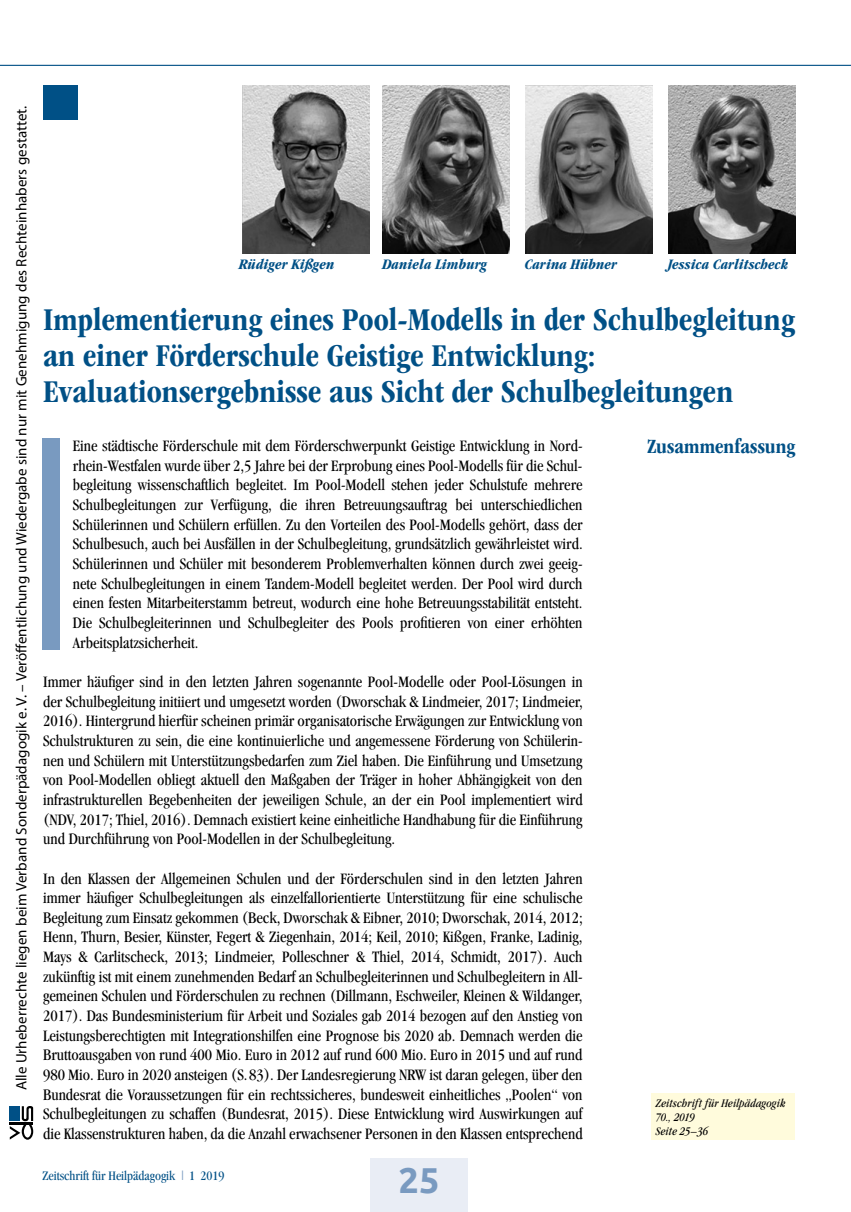
<style>
.page{position:relative;width:851px;height:1212px;background:#fff}
.page>*{position:absolute;margin:0;border:0;box-sizing:border-box;transform-origin:0 0}
.t1{font:700 36px "Ubuntu";color:#799ac0}
.t2{font:700 condensed 33px/36px "ITC Garamond Std";letter-spacing:.005em;color:#005086}
.t3{font:700 condensed 21px "ITC Garamond Std";color:#005086}
.t4{font:condensed 16.5px/19.6px "Garamond";color:#000;text-align:justify}
.t5{font:15px "Myriad Pro";letter-spacing:.005em;color:#000}
.t6{font:italic 700 condensed 15px "Garamond";letter-spacing:.005em;color:#005086}
.t7{font:condensed 13.5px "Garamond";color:#005086}
.t8{font:italic condensed 12px/14.2px "Garamond";letter-spacing:.015em;color:#000}
.s1{color:#799ac0}
</style>
<div class="page">
<svg style="left:10px;top:1106px;width:23px;height:34px"></svg>
<div style="left:370px;top:1158px;width:98px;height:54px;background:#e9edf5"></div>
<hr style="left:0;top:65px;width:850px;height:1px;background:#005086">
<div style="left:43px;top:438px;width:17px;height:211px;background:#799ac0"></div>
<div style="left:43px;top:85px;width:34px;height:34px;background:#005086"></div>
<div style="left:651px;top:1093px;width:144px;height:47px;background:#fffbdc"></div>
<img style="left:242px;top:85px;width:127px;height:168px">
<img style="left:382px;top:85px;width:127px;height:168px">
<img style="left:525px;top:85px;width:127px;height:168px">
<img style="left:668px;top:85px;width:127px;height:168px">
<p class="t5" style="left:12px;top:1090px;width:986px;rotate:-90deg">Alle Urheberrechte liegen beim Verband Sonderpädagogik e. V. – Veröffentlichung und Wiedergabe sind nur mit Genehmigung des Rechteinhabers gestattet.</p>
<p class="t6" style="left:239px;top:256px;width:97px">Rüdiger Kißgen</p>
<p class="t6" style="left:382px;top:256px;width:106px">Daniela Limburg</p>
<p class="t6" style="left:524px;top:256px;width:94px">Carina Hübner</p>
<p class="t6" style="left:668px;top:256px;width:122px">Jessica Carlitscheck</p>
<h2 class="t2" style="left:43px;top:301px;width:753px">Implementierung eines Pool-Modells in der Schulbegleitung an einer Förderschule Geistige Entwicklung:<br>Evaluationsergebnisse aus Sicht der Schulbegleitungen</h2>
<p class="t4" style="left:73px;top:436px;width:511px">Eine städtische Förderschule mit dem Förderschwerpunkt Geistige Entwicklung in Nord&shy;rhein-Westfalen wurde über 2,5 Jahre bei der Erprobung eines Pool-Modells für die Schul&shy;begleitung wissenschaftlich begleitet. Im Pool-Modell stehen jeder Schulstufe mehrere Schulbegleitungen zur Verfügung, die ihren Betreuungsauftrag bei unterschiedlichen Schülerinnen und Schülern erfüllen. Zu den Vorteilen des Pool-Modells gehört, dass der Schulbesuch, auch bei Ausfällen in der Schulbegleitung, grundsätzlich gewährleistet wird.<br>Schülerinnen und Schüler mit besonderem Problemverhalten können durch zwei geeig&shy;nete Schulbegleitungen in einem Tandem-Modell begleitet werden. Der Pool wird durch einen festen Mitarbeiterstamm betreut, wodurch eine hohe Betreuungsstabilität entsteht.<br>Die Schulbegleiterinnen und Schulbegleiter des Pools profitieren von einer erhöhten Arbeitsplatzsicherheit.</p>
<p class="t4" style="left:43px;top:672px;width:541px">Immer häufiger sind in den letzten Jahren sogenannte Pool-Modelle oder Pool-Lösungen in der Schulbegleitung initiiert und umgesetzt worden (Dworschak &amp; Lindmeier, 2017; Lindmeier, 2016). Hintergrund hierfür scheinen primär organisatorische Erwägungen zur Entwicklung von Schulstrukturen zu sein, die eine kontinuierliche und angemessene Förderung von Schülerin&shy;nen und Schülern mit Unterstützungsbedarfen zum Ziel haben. Die Einführung und Umsetzung von Pool-Modellen obliegt aktuell den Maßgaben der Träger in hoher Abhängigkeit von den infrastrukturellen Begebenheiten der jeweiligen Schule, an der ein Pool implementiert wird (NDV, 2017; Thiel, 2016). Demnach existiert keine einheitliche Handhabung für die Einführung und Durchführung von Pool-Modellen in der Schulbegleitung.</p>
<p class="t4" style="left:43px;top:868px;width:541px">In den Klassen der Allgemeinen Schulen und der Förderschulen sind in den letzten Jahren immer häufiger Schulbegleitungen als einzelfallorientierte Unterstützung für eine schulische Begleitung zum Einsatz gekommen (Beck, Dworschak &amp; Eibner, 2010; Dworschak, 2014, 2012; Henn, Thurn, Besier, Künster, Fegert &amp; Ziegenhain, 2014; Keil, 2010; Kißgen, Franke, Ladinig, Mays &amp; Carlitscheck, 2013; Lindmeier, Polleschner &amp; Thiel, 2014, Schmidt, 2017). Auch zukünftig ist mit einem zunehmenden Bedarf an Schulbegleiterinnen und Schulbegleitern in All&shy;gemeinen Schulen und Förderschulen zu rechnen (Dillmann, Eschweiler, Kleinen &amp; Wildanger, 2017). Das Bundesministerium für Arbeit und Soziales gab 2014 bezogen auf den Anstieg von Leistungsberechtigten mit Integrationshilfen eine Prognose bis 2020 ab. Demnach werden die Bruttoausgaben von rund 400 Mio. Euro in 2012 auf rund 600 Mio. Euro in 2015 und auf rund 980 Mio. Euro in 2020 ansteigen (S.83). Der Landesregierung NRW ist daran gelegen, über den Bundesrat die Voraussetzungen für ein rechtssicheres, bundesweit einheitliches „Poolen“ von Schulbegleitungen zu schaffen (Bundesrat, 2015). Diese Entwicklung wird Auswirkungen auf die Klassenstrukturen haben, da die Anzahl erwachsener Personen in den Klassen entsprechend</p>
<p class="t7" style="left:43px;top:1168px;width:183px">Zeitschrift für Heilpädagogik <span class="s1">|</span> 1 2019</p>
<h1 class="t1" style="left:398px;top:1158px;width:42px">25<sup>25</sup></h1>
<p class="t3" style="left:647px;top:434px;width:149px">Zusammenfassung</p>
<p class="t8" style="left:655px;top:1096px;width:131px">Zeitschrift für Heilpädagogik<br>70., 2019<br>Seite 25–36</p>
</div>
